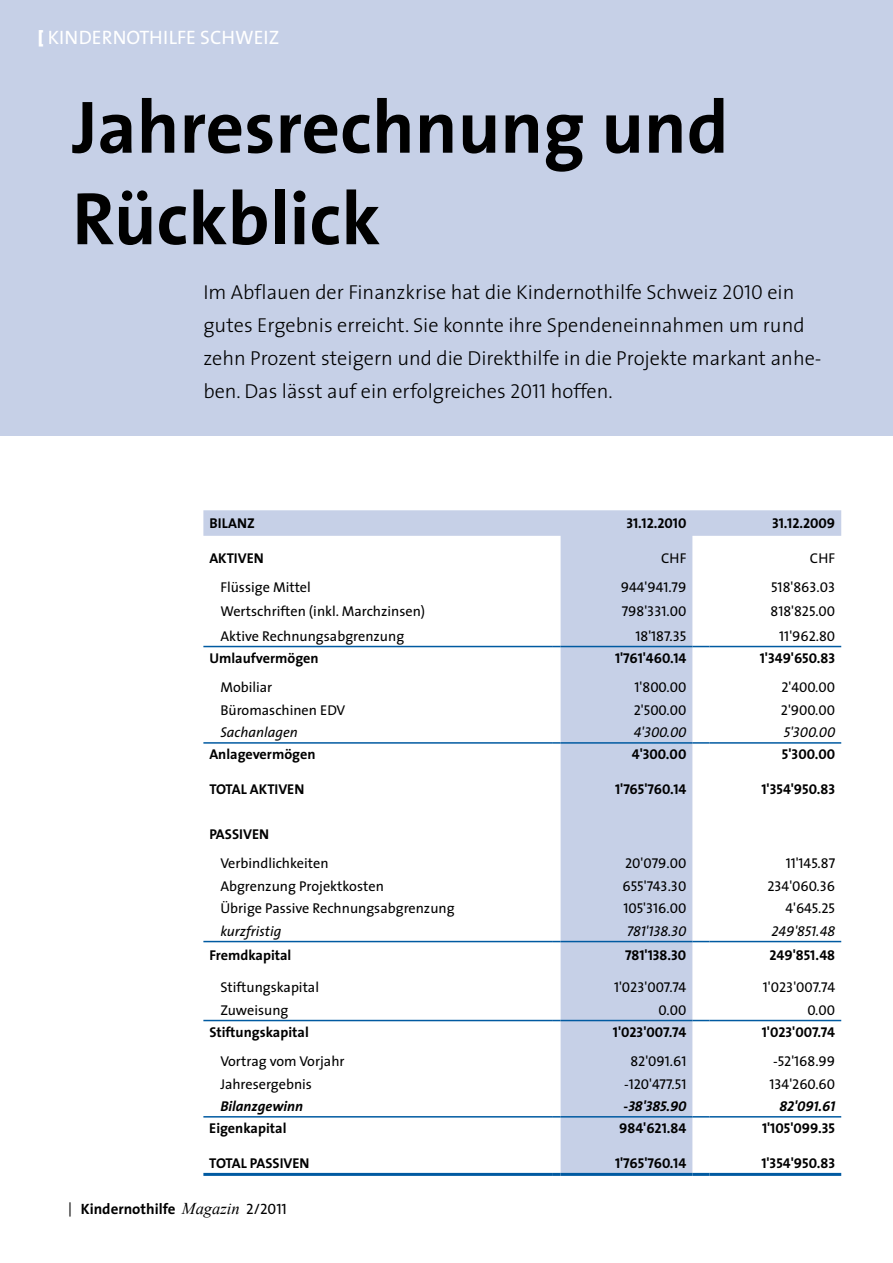
<style>
.page{position:relative;width:893px;height:1263px;background:#fff}
.page>*{position:absolute;margin:0;border:0;box-sizing:border-box;transform-origin:0 0}
.t1{font:700 75px/91.5px "The Sans";color:#000}
.t2{font:300 20.25px/33px "The Sans";color:#000}
.t3{font:19.5px "The Sans";color:#fff}
.t4{font:700 15px "The Sans";color:#000}
.t5{font:14.25px "The Sans Caps";color:#000}
.t6{font:14.25px "The Sans";color:#000}
.t7{font:14.25px "The Sans Bold Caps";color:#000}
.t8{font:700 14.25px "The Sans";color:#000}
.t9{font:italic 14.25px "The Sans Caps";color:#000}
.t10{font:italic 14.25px "The Sans";color:#000}
.t11{font:italic 14.25px "The Sans Bold Caps";color:#000}
.t12{font:italic 700 14.25px "The Sans";color:#000}
.s1{font-weight:900;font-size:16.5px}
.s2{font-family:"The Sans Light Caps";font-weight:400}
.s3{font-family:"The Sans Bold Caps";font-weight:400}
.s4{font-weight:400;font-size:14.25px}
.s5{font-family:"Times New Roman";font-weight:400;font-style:italic;font-size:16.5px}
.s6{font-family:"The Sans Caps";font-weight:400}
</style>
<div class="page">
<div style="left:0;top:0;width:893px;height:435px;background:#c6d0e7"></div>
<svg style="left:203px;top:510px;width:638px;height:663px"></svg>
<hr style="left:203px;top:646px;width:349px;height:1px;background:#005aa1">
<hr style="left:561px;top:646px;width:131px;height:1px;background:#005aa1">
<svg style="left:692px;top:646px;width:17px;height:1px"></svg>
<hr style="left:709px;top:646px;width:132px;height:1px;background:#005aa1">
<hr style="left:203px;top:742px;width:349px;height:2px;background:#005aa1">
<svg style="left:552px;top:742px;width:9px;height:2px"></svg>
<hr style="left:561px;top:742px;width:131px;height:2px;background:#005aa1">
<svg style="left:692px;top:742px;width:17px;height:2px"></svg>
<hr style="left:709px;top:742px;width:132px;height:2px;background:#005aa1">
<hr style="left:203px;top:941px;width:349px;height:1px;background:#005aa1">
<hr style="left:561px;top:941px;width:131px;height:1px;background:#005aa1">
<svg style="left:692px;top:941px;width:17px;height:1px"></svg>
<hr style="left:709px;top:941px;width:132px;height:1px;background:#005aa1">
<hr style="left:203px;top:1020px;width:349px;height:1px;background:#005aa1">
<hr style="left:561px;top:1020px;width:131px;height:1px;background:#005aa1">
<svg style="left:692px;top:1020px;width:17px;height:1px"></svg>
<hr style="left:709px;top:1020px;width:132px;height:1px;background:#005aa1">
<hr style="left:203px;top:1116px;width:349px;height:1px;background:#005aa1">
<hr style="left:561px;top:1116px;width:131px;height:1px;background:#005aa1">
<svg style="left:692px;top:1116px;width:17px;height:1px"></svg>
<hr style="left:709px;top:1116px;width:132px;height:1px;background:#005aa1">
<hr style="left:203px;top:1173px;width:349px;height:3px;background:#005aa1">
<svg style="left:552px;top:1173px;width:9px;height:3px"></svg>
<hr style="left:561px;top:1173px;width:131px;height:3px;background:#005aa1">
<hr style="left:692px;top:1173px;width:17px;height:3px;background:#005aa1">
<hr style="left:709px;top:1173px;width:132px;height:3px;background:#005aa1">
<h3 class="t3" style="left:38px;top:21px;width:242px"><span class="s1">[</span> Kindernothilfe Schweiz</h3>
<h1 class="t1" style="left:72px;top:80px;width:658px">Jahresrechnung und<br>Rückblick</h1>
<p class="t2" style="left:203px;top:275px;width:620px">Im Abflauen der Finanzkrise hat die Kindernothilfe Schweiz <span class="s2">2010</span> ein gutes Ergebnis erreicht. Sie konnte ihre Spendeneinnahmen um rund zehn Prozent steigern und die Direkthilfe in die Projekte markant anhe&shy;ben. Das lässt auf ein erfolgreiches <span class="s2">2011</span> hoffen.</p>
<p class="t8" style="left:209px;top:511px;width:47px">Bilanz</p>
<p class="t7" style="left:626px;top:511px;width:62px">31.12.2010</p>
<p class="t7" style="left:772px;top:511px;width:65px">31.12.2009</p>
<p class="t8" style="left:209px;top:546px;width:56px">Aktiven</p>
<p class="t5" style="left:661px;top:546px;width:27px">CHF</p>
<p class="t5" style="left:810px;top:546px;width:27px">CHF</p>
<p class="t6" style="left:220px;top:576px;width:92px">Flüssige Mittel</p>
<p class="t5" style="left:621px;top:576px;width:67px">944'941.79</p>
<p class="t5" style="left:771px;top:576px;width:66px">518'863.03</p>
<p class="t6" style="left:220px;top:600px;width:206px">Wertschriften (inkl. Marchzinsen)</p>
<p class="t5" style="left:622px;top:600px;width:66px">798'331.00</p>
<p class="t5" style="left:770px;top:600px;width:66px">818'825.00</p>
<p class="t6" style="left:220px;top:624px;width:185px">Aktive Rechnungsabgrenzung</p>
<p class="t5" style="left:635px;top:624px;width:52px">18'187.35</p>
<p class="t5" style="left:779px;top:624px;width:57px">11'962.80</p>
<p class="t8" style="left:209px;top:646px;width:111px">Umlaufvermögen</p>
<p class="t7" style="left:615px;top:646px;width:73px">1'761'460.14</p>
<p class="t7" style="left:760px;top:646px;width:77px">1'349'650.83</p>
<p class="t6" style="left:220px;top:675px;width:53px">Mobiliar</p>
<p class="t5" style="left:635px;top:675px;width:53px">1'800.00</p>
<p class="t5" style="left:781px;top:675px;width:55px">2'400.00</p>
<p class="t6" style="left:220px;top:698px;width:127px">Büromaschinen EDV</p>
<p class="t5" style="left:634px;top:698px;width:54px">2'500.00</p>
<p class="t5" style="left:781px;top:698px;width:56px">2'900.00</p>
<p class="t10" style="left:220px;top:720px;width:79px">Sachanlagen</p>
<p class="t9" style="left:634px;top:720px;width:54px">4'300.00</p>
<p class="t9" style="left:784px;top:720px;width:53px">5'300.00</p>
<p class="t8" style="left:209px;top:742px;width:108px">Anlagevermögen</p>
<p class="t7" style="left:632px;top:742px;width:56px">4'300.00</p>
<p class="t7" style="left:782px;top:742px;width:55px">5'300.00</p>
<p class="t8" style="left:209px;top:778px;width:96px">Total Aktiven</p>
<p class="t7" style="left:615px;top:778px;width:73px">1'765'760.14</p>
<p class="t7" style="left:761px;top:778px;width:75px">1'354'950.83</p>
<p class="t8" style="left:209px;top:822px;width:61px">Passiven</p>
<p class="t6" style="left:220px;top:852px;width:110px">Verbindlichkeiten</p>
<p class="t5" style="left:625px;top:852px;width:63px">20'079.00</p>
<p class="t5" style="left:786px;top:852px;width:51px">11'145.87</p>
<p class="t6" style="left:220px;top:874px;width:165px">Abgrenzung Projektkosten</p>
<p class="t5" style="left:622px;top:874px;width:65px">655'743.30</p>
<p class="t5" style="left:767px;top:874px;width:69px">234'060.36</p>
<p class="t6" style="left:220px;top:896px;width:236px">Übrige Passive Rechnungsabgrenzung</p>
<p class="t5" style="left:623px;top:896px;width:64px">105'316.00</p>
<p class="t5" style="left:785px;top:896px;width:51px">4'645.25</p>
<p class="t10" style="left:220px;top:919px;width:63px">kurzfristig</p>
<p class="t9" style="left:627px;top:919px;width:61px">781'138.30</p>
<p class="t9" style="left:772px;top:919px;width:65px">249'851.48</p>
<p class="t8" style="left:209px;top:944px;width:84px">Fremdkapital</p>
<p class="t7" style="left:625px;top:944px;width:63px">781'138.30</p>
<p class="t7" style="left:769px;top:944px;width:67px">249'851.48</p>
<p class="t6" style="left:220px;top:975px;width:100px">Stiftungskapital</p>
<p class="t5" style="left:614px;top:975px;width:74px">1'023'007.74</p>
<p class="t5" style="left:763px;top:975px;width:74px">1'023'007.74</p>
<p class="t6" style="left:220px;top:998px;width:70px">Zuweisung</p>
<p class="t5" style="left:659px;top:998px;width:29px">0.00</p>
<p class="t5" style="left:807px;top:998px;width:29px">0.00</p>
<p class="t8" style="left:209px;top:1020px;width:101px">Stiftungskapital</p>
<p class="t7" style="left:613px;top:1020px;width:75px">1'023'007.74</p>
<p class="t7" style="left:762px;top:1020px;width:75px">1'023'007.74</p>
<p class="t6" style="left:220px;top:1049px;width:126px">Vortrag vom Vorjahr</p>
<p class="t5" style="left:630px;top:1049px;width:57px">82'091.61</p>
<p class="t5" style="left:773px;top:1049px;width:64px">-52'168.99</p>
<p class="t6" style="left:220px;top:1072px;width:93px">Jahresergebnis</p>
<p class="t5" style="left:624px;top:1072px;width:64px">-120'477.51</p>
<p class="t5" style="left:769px;top:1072px;width:67px">134'260.60</p>
<p class="t12" style="left:220px;top:1094px;width:84px">Bilanzgewinn</p>
<p class="t11" style="left:624px;top:1094px;width:64px">-38'385.90</p>
<p class="t11" style="left:779px;top:1094px;width:57px">82'091.61</p>
<p class="t8" style="left:209px;top:1116px;width:79px">Eigenkapital</p>
<p class="t7" style="left:619px;top:1116px;width:69px">984'621.84</p>
<p class="t7" style="left:762px;top:1116px;width:75px">1'105'099.35</p>
<p class="t8" style="left:209px;top:1151px;width:102px">Total Passiven</p>
<p class="t7" style="left:615px;top:1151px;width:73px">1'765'760.14</p>
<p class="t7" style="left:761px;top:1151px;width:75px">1'354'950.83</p>
<p class="t4" style="left:48px;top:1196px;width:240px"><span class="s3">14</span> <span class="s4">|</span> Kindernothilfe <span class="s5">Magazin</span> <span class="s6">2/2011</span></p>
</div>
